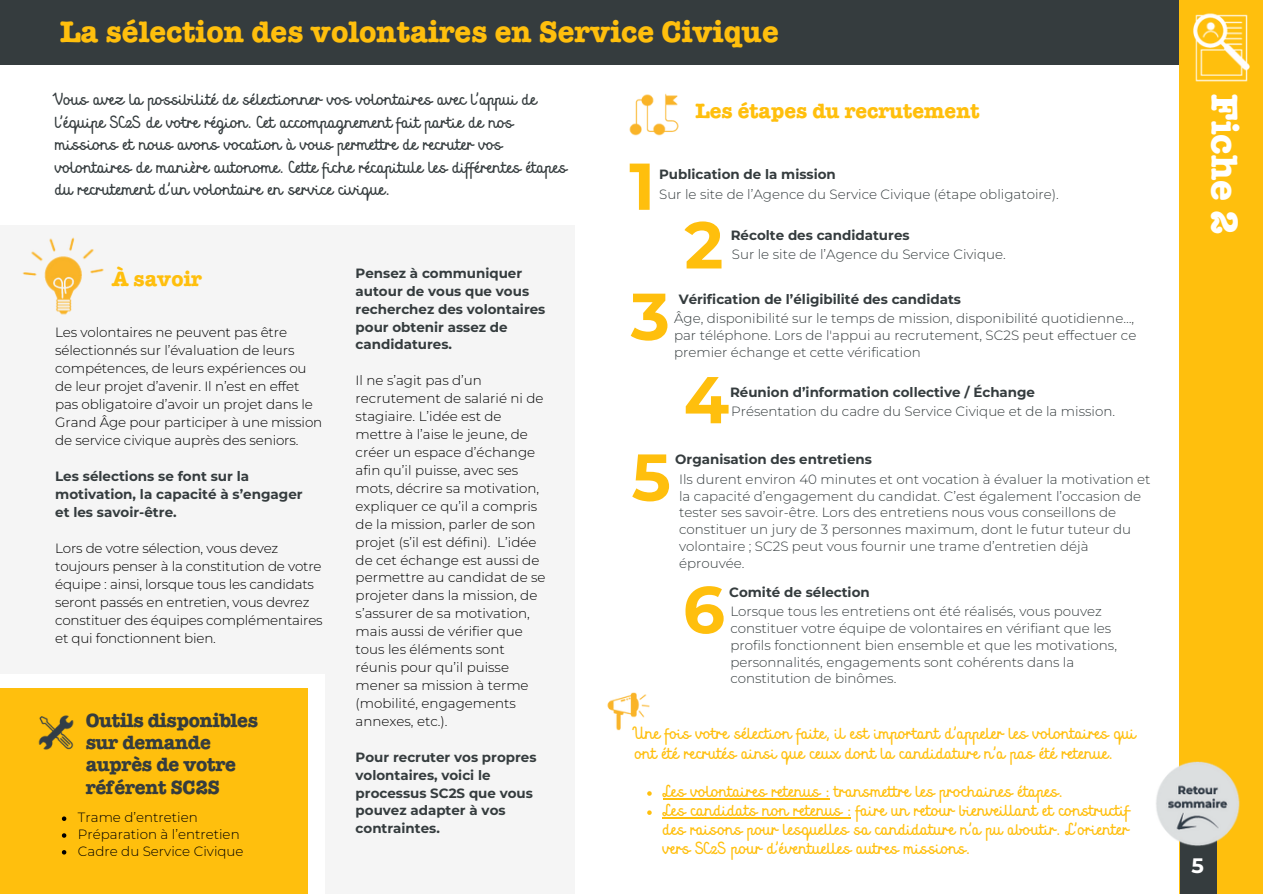
<style>
.page{position:relative;width:1263px;height:894px;background:#fff}
.page>*{position:absolute;margin:0;border:0;box-sizing:border-box;transform-origin:0 0}
.t1{font:700 66px "Montserrat";color:#ffbf0d}
.t2{font:700 37.5px "American Typewriter Std";color:#fff}
.t3{font:700 30px "American Typewriter Std";color:#ffbf0d}
.t4{font:700 21px "American Typewriter Std";color:#ffbf0d}
.t5{font:700 21px "Montserrat";color:#fff}
.t6{font:700 19.5px/22.4px "American Typewriter Std";letter-spacing:-.015em;color:#353c3e}
.t7{font:16.5px/19.2px "Mrs White";color:#ffbf0d}
.t8{font:16.5px/22.5px "Mrs White";color:#353c3e}
.t9{font:300 13.5px/17.9px "Montserrat";color:#000}
.t10{font:300 13.5px/16.8px "Montserrat";color:#353c3e}
.t11{font:700 13.5px/17.9px "Montserrat";color:#353c3e}
</style>
<div class="page">
<div style="left:0;top:225px;width:574px;height:668px;background:#f5f5f5"></div>
<div style="left:0;top:0;width:1263px;height:65px;background:#353c3e"></div>
<div style="left:1180px;top:0;width:83px;height:893px;background:#ffbf0d"></div>
<img style="left:1179px;top:0;width:71px;height:102px">
<div style="left:0;top:674px;width:325px;height:219px;background:#fff"></div>
<div style="left:0;top:688px;width:307px;height:205px;background:#ffbf0d"></div>
<img style="left:38px;top:715px;width:36px;height:35px">
<img style="left:629px;top:93px;width:50px;height:43px">
<img style="left:607px;top:692px;width:43px;height:39px">
<svg style="left:62px;top:816px;width:4px;height:4px"></svg>
<svg style="left:62px;top:833px;width:4px;height:4px"></svg>
<svg style="left:62px;top:850px;width:4px;height:4px"></svg>
<svg style="left:647px;top:791px;width:5px;height:4px"></svg>
<hr style="left:663px;top:797px;width:166px;height:1px;background:#ffbf0d">
<svg style="left:647px;top:810px;width:5px;height:4px"></svg>
<hr style="left:663px;top:816px;width:188px;height:2px;background:#ffbf0d">
<img style="left:22px;top:237px;width:82px;height:78px">
<div style="left:1180px;top:839px;width:36px;height:54px;background:#353c3e"></div>
<img style="left:1156px;top:761px;width:84px;height:86px">
<p class="t3" style="left:60px;top:22px;width:720px">La sélection des volontaires en Service Civique</p>
<h3 class="t8" style="left:55px;top:90px;width:513px">Vous avez la possibilité de sélectionner vos volontaires avec l’appui de l’équipe SC2S de votre région. Cet accompagnement fait partie de nos missions et nous avons vocation à vous permettre de recruter vos volontaires de manière autonome. Cette fiche récapitule les différentes étapes du recrutement d’un volontaire en service civique.</h3>
<p class="t4" style="left:112px;top:271px;width:92px">À savoir</p>
<p class="t9" style="left:55px;top:323px;width:269px">Les volontaires ne peuvent pas être sélectionnés sur l’évaluation de leurs compétences, de leurs expériences ou de leur projet d’avenir. Il n’est en effet pas obligatoire d’avoir un projet dans le Grand Âge pour participer à une mission de service civique auprès des seniors.</p>
<h5 class="t11" style="left:55px;top:467px;width:249px">Les sélections se font sur la motivation, la capacité à s’engager et les savoir-être.</h5>
<p class="t9" style="left:55px;top:539px;width:269px">Lors de votre sélection, vous devez toujours penser à la constitution de votre équipe : ainsi, lorsque tous les candidats seront passés en entretien, vous devrez constituer des équipes complémentaires et qui fonctionnent bien.</p>
<h4 class="t6" style="left:86px;top:711px;width:174px">Outils disponibles sur demande auprès de votre référent SC2S</h4>
<h3 class="t9" style="left:78px;top:808px;width:121px">Trame d’entretien</h3>
<p class="t9" style="left:78px;top:824px;width:163px">Préparation à l’entretien</p>
<h5 class="t9" style="left:78px;top:841px;width:167px">Cadre du Service Civique</h5>
<p class="t11" style="left:356px;top:264px;width:191px">Pensez à communiquer autour de vous que vous recherchez des volontaires pour obtenir assez de</p>
<h5 class="t11" style="left:356px;top:335px;width:98px">candidatures.</h5>
<h5 class="t9" style="left:356px;top:371px;width:190px">Il ne s’agit pas d’un recrutement de salarié ni de stagiaire. L’idée est de mettre à l’aise le jeune, de créer un espace d’échange</h5>
<p class="t9" style="left:356px;top:461px;width:191px">afin qu’il puisse, avec ses mots, décrire sa motivation, expliquer ce qu’il a compris de la mission, parler de son projet (s’il est défini). L’idée de cet échange est aussi de permettre au candidat de se projeter dans la mission, de s’assurer de sa motivation, mais aussi de vérifier que tous les éléments sont réunis pour qu’il puisse mener sa mission à terme (mobilité, engagements annexes, etc.).</p>
<p class="t11" style="left:356px;top:747px;width:182px">Pour recruter vos propres volontaires, voici le processus SC2S que vous pouvez adapter à vos contraintes.</p>
<p class="t4" style="left:695px;top:103px;width:286px">Les étapes du recrutement</p>
<p class="t1" style="left:629px;top:146px;width:27px">1</p>
<h3 class="t11" style="left:659px;top:166px;width:178px">Publication de la mission</h3>
<p class="t10" style="left:659px;top:185px;width:401px">Sur le site de l’Agence du Service Civique (étape obligatoire).</p>
<p class="t1" style="left:684px;top:204px;width:40px">2</p>
<p class="t11" style="left:731px;top:226px;width:180px">Récolte des candidatures</p>
<h5 class="t10" style="left:732px;top:246px;width:275px">Sur le site de l’Agence du Service Civique.</h5>
<h5 class="t1" style="left:631px;top:276px;width:41px">3</h5>
<p class="t11" style="left:679px;top:290px;width:284px">Vérification de l’éligibilité des candidats</p>
<p class="t10" style="left:674px;top:309px;width:464px">Âge, disponibilité sur le temps de mission, disponibilité quotidienne…, par téléphone. Lors de l'appui au recrutement, SC2S peut effectuer ce premier échange et cette vérification</p>
<p class="t1" style="left:684px;top:359px;width:47px">4</p>
<h5 class="t11" style="left:730px;top:383px;width:307px">Réunion d’information collective / Échange</h5>
<p class="t10" style="left:731px;top:402px;width:385px">Présentation du cadre du Service Civique et de la mission.</p>
<h5 class="t1" style="left:632px;top:436px;width:41px">5</h5>
<p class="t11" style="left:675px;top:450px;width:198px">Organisation des entretiens</p>
<p class="t10" style="left:679px;top:470px;width:473px">Ils durent environ 40 minutes et ont vocation à évaluer la motivation et la capacité d’engagement du candidat. C’est également l’occasion de tester ses savoir-être. Lors des entretiens nous vous conseillons de constituer un jury de 3 personnes maximum, dont le futur tuteur du volontaire ; SC2S peut vous fournir une trame d’entretien déjà éprouvée.</p>
<h5 class="t1" style="left:683px;top:569px;width:44px">6</h5>
<p class="t11" style="left:729px;top:583px;width:142px">Comité de sélection</p>
<p class="t10" style="left:730px;top:602px;width:388px">Lorsque tous les entretiens ont été réalisés, vous pouvez constituer votre équipe de volontaires en vérifiant que les profils fonctionnent bien ensemble et que les motivations, personnalités, engagements sont cohérents dans la constitution de binômes.</p>
<p class="t7" style="left:635px;top:725px;width:503px">Une fois votre sélection faite, il est important d’appeler les volontaires qui ont été recrutés ainsi que ceux dont la candidature n’a pas été retenue.</p>
<p class="t7" style="left:663px;top:783px;width:401px">Les volontaires retenus : transmettre les prochaines étapes.</p>
<p class="t7" style="left:663px;top:802px;width:469px;text-align:justify">Les candidats non retenus : faire un retour bienveillant et constructif des raisons pour lesquelles sa candidature n’a pu aboutir. L’orienter vers SC2S pour d’éventuelles autres missions.</p>
<h4 class="t2" style="left:1238px;top:94px;width:142px;rotate:90deg">Fiche 2</h4>
<h3 class="t5" style="left:1191px;top:852px;width:14px">5</h3>
</div>
